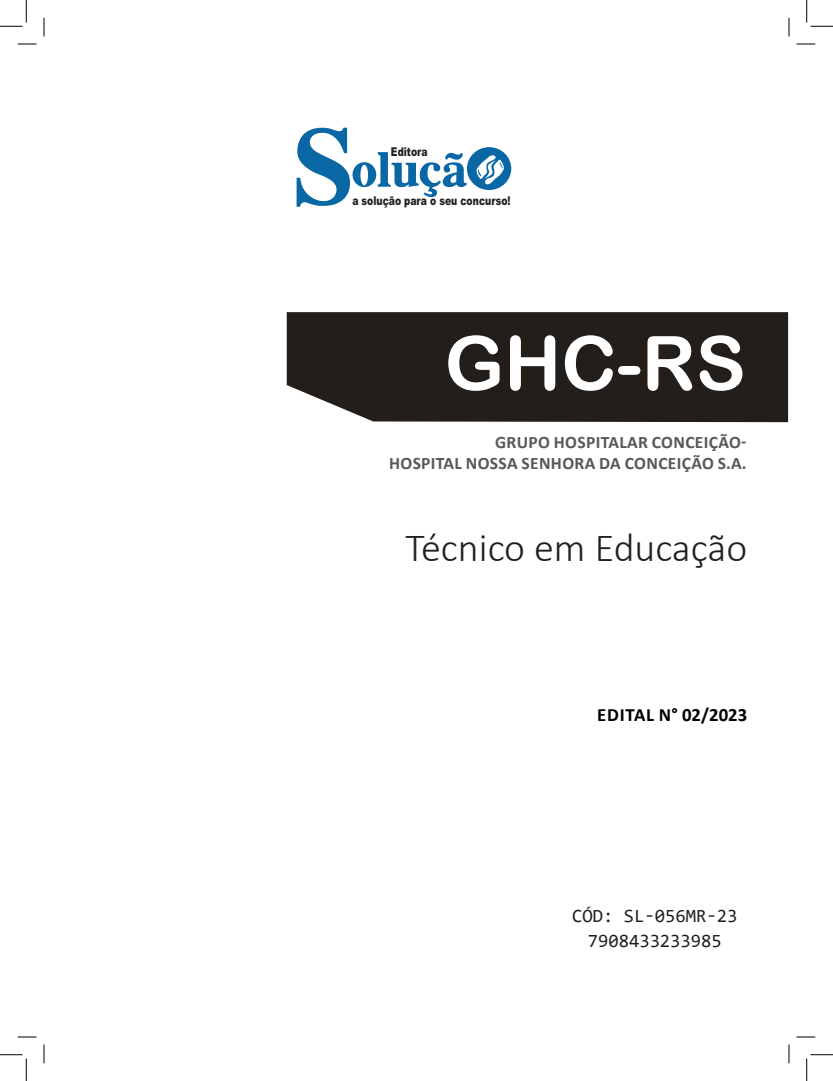
<style>
.page{position:relative;width:833px;height:1081px;background:#fff}
.page>*{position:absolute;margin:0;border:0;box-sizing:border-box;transform-origin:0 0}
.TÍTULO{font:75px "Arial Rounded MT Bold";color:#fff}
.CARGO{font:300 40px "Calibri";color:#231f20}
.SKU_CÓD{font:18.75px "Consolas";color:#231f20}
.EDITAL{font:700 18.75px "Calibri";color:#000}
.SUBTÍTULO{font:700 17.5px "Calibri";letter-spacing:.02em;color:#57585a}
.t1{font:900 12.12px "Arial";color:#231f20;scale:.76 1}
</style>
<div class="page">
<div style="left:286px;top:312px;width:501px;height:110px;background:#241e1b"></div>
<svg style="left:296px;top:128px;width:215px;height:79px"></svg>
<svg style="left:18px;top:43px;width:18px;height:2px"></svg>
<svg style="left:796px;top:43px;width:18px;height:2px"></svg>
<svg style="left:18px;top:1036px;width:18px;height:1px"></svg>
<svg style="left:796px;top:1036px;width:18px;height:1px"></svg>
<svg style="left:43px;top:18px;width:2px;height:18px"></svg>
<svg style="left:43px;top:1044px;width:2px;height:18px"></svg>
<svg style="left:788px;top:18px;width:1px;height:18px"></svg>
<svg style="left:788px;top:1044px;width:1px;height:18px"></svg>
<svg style="left:0;top:0;width:27px;height:27px"></svg>
<svg style="left:0;top:1054px;width:27px;height:26px"></svg>
<svg style="left:806px;top:0;width:26px;height:27px"></svg>
<svg style="left:806px;top:1054px;width:26px;height:26px"></svg>
<p class="t1" style="left:391px;top:143px;width:50px">Editora</p>
<p class="t1" style="left:352px;top:192px;width:210px">a solução para o seu concurso!</p>
<p class="TÍTULO" style="left:444px;top:319px;width:302px">GHC-RS</p>
<p class="SUBTÍTULO" style="left:494px;top:430px;width:253px">GRUPO HOSPITALAR CONCEIÇÃO-</p>
<p class="SUBTÍTULO" style="left:389px;top:451px;width:358px">HOSPITAL NOSSA SENHORA DA CONCEIÇÃO S.A.</p>
<p class="CARGO" style="left:405px;top:522px;width:343px">Técnico em Educação</p>
<p class="EDITAL" style="left:597px;top:701px;width:151px">EDITAL N° 02/2023</p>
<p class="SKU_CÓD" style="left:572px;top:903px;width:167px">CÓD: SL-056MR-23</p>
<p class="SKU_CÓD" style="left:587px;top:928px;width:136px">7908433233985</p>
</div>
